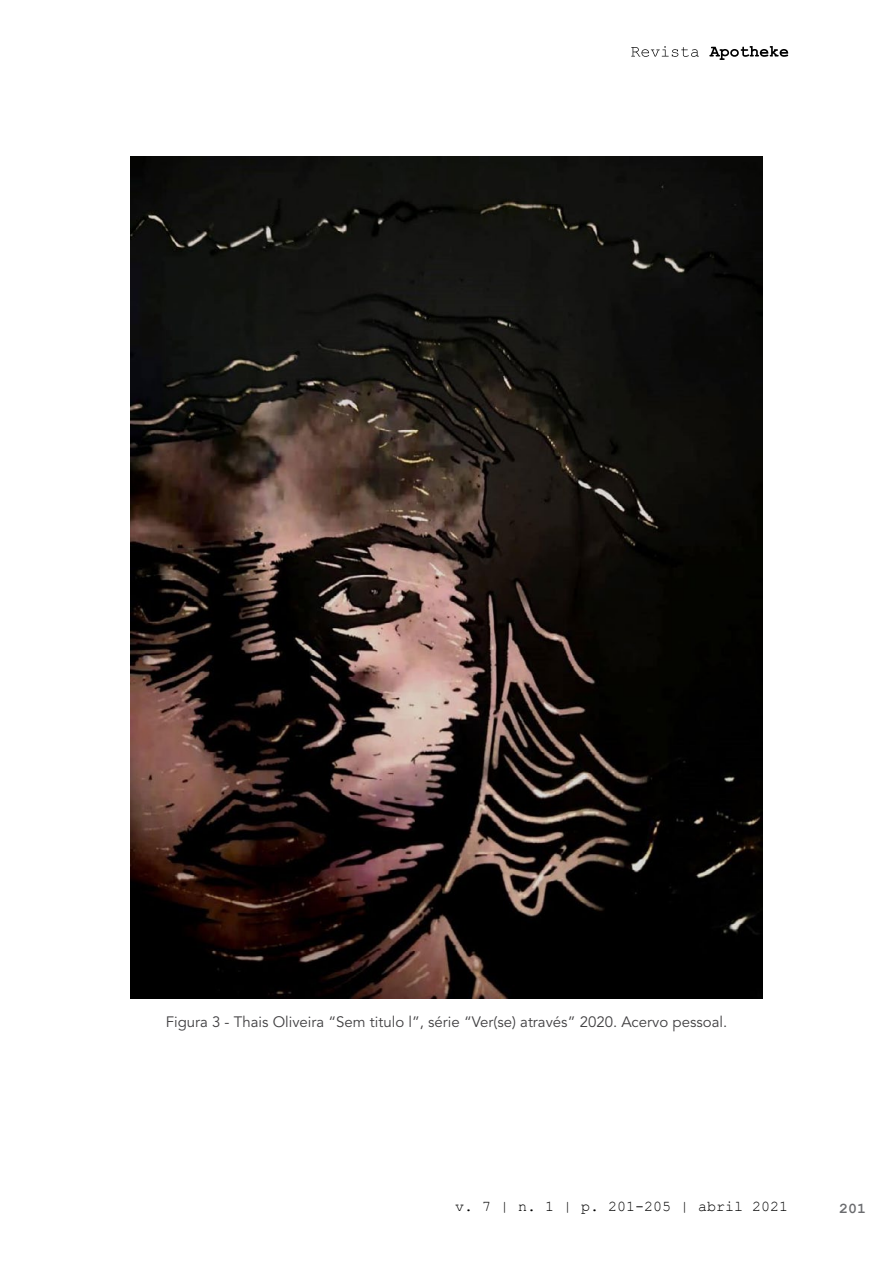
<style>
.page{position:relative;width:893px;height:1263px;background:#fff}
.page>*{position:absolute;margin:0;border:0;box-sizing:border-box;transform-origin:0 0}
.t1{font:15px "Avenir LT Std";color:#414042}
.t2{font:15px "Courier New";color:#000}
.t3{font:700 15px "Courier New";color:#6b6c6f}
</style>
<div class="page">
<svg style="left:631px;top:46px;width:68px;height:11px"></svg>
<svg style="left:709px;top:46px;width:79px;height:14px"></svg>
<img style="left:131px;top:157px;width:631px;height:842px">
<p class="t1" style="left:166px;top:1014px;width:563px">Figura 3 - Thais Oliveira “Sem titulo l”, série “Ver(se) através” 2020. Acervo pessoal.</p>
<p class="t2" style="left:455px;top:1197px;width:335px">v. 7 | n. 1 | p. 201-205 | abril 2021</p>
<p class="t3" style="left:839px;top:1199px;width:28px">201</p>
</div>
